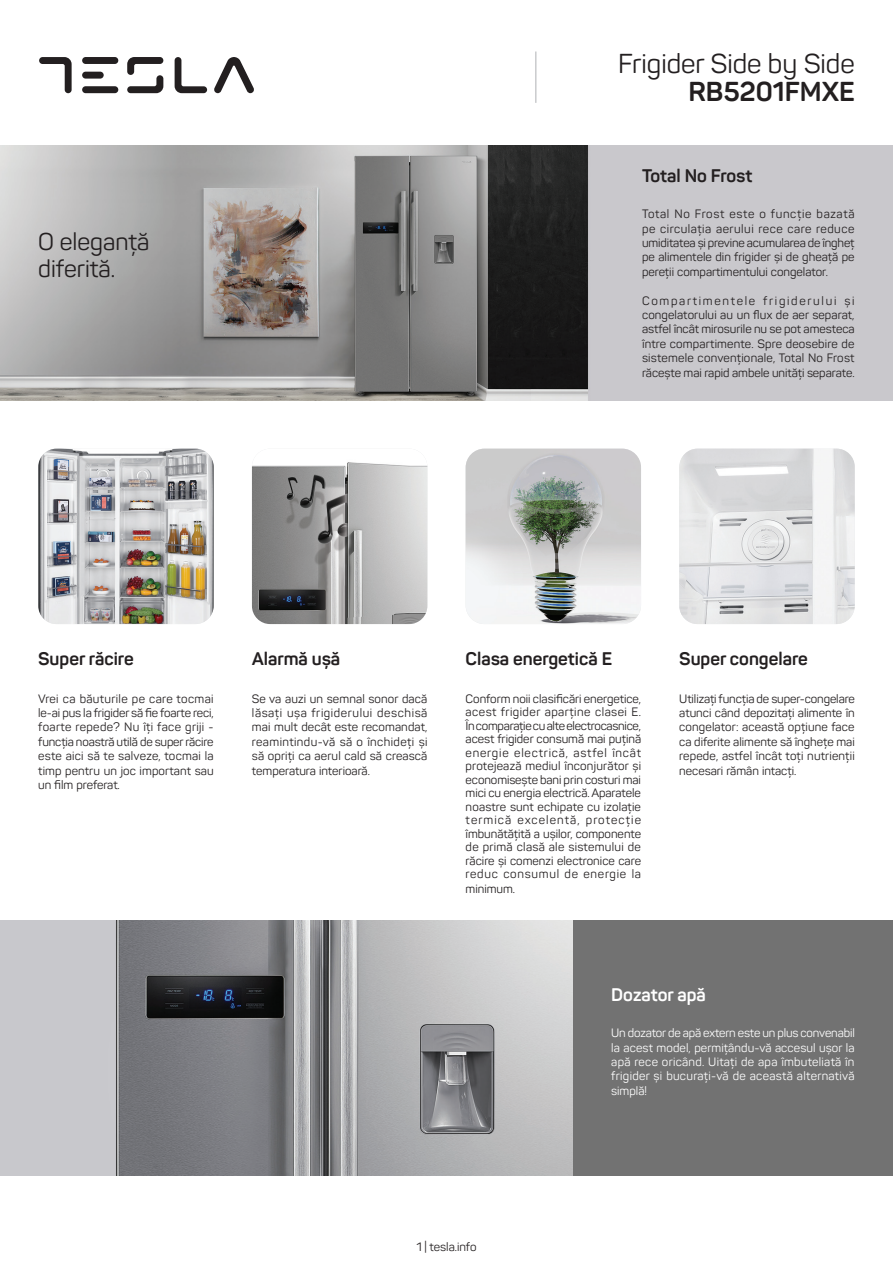
<style>
.page{position:relative;width:893px;height:1263px;background:#fff}
.page>*{position:absolute;margin:0;border:0;box-sizing:border-box;transform-origin:0 0}
.Oznaka_modela{font:27px/28.5px "Panton";color:#231f20;text-align:right}
.t1{font:24px/27px "Panton";color:#231f20}
.t2{font:700 18px "Panton";color:#231f20}
.t3{font:700 18px "Panton";color:#fff}
.t4{font:12px/14.4px "Panton";color:#231f20;text-align:justify}
.t5{font:12px/14.4px "Panton";letter-spacing:.025em;color:#fff;text-align:justify}
.s1{font-weight:700}
</style>
<div class="page">
<img style="left:0;top:145px;width:893px;height:255px">
<img style="left:252px;top:462px;width:175px;height:162px">
<img style="left:679px;top:449px;width:176px;height:175px">
<img style="left:38px;top:449px;width:176px;height:175px">
<img style="left:466px;top:449px;width:175px;height:175px">
<img style="left:0;top:921px;width:573px;height:255px">
<div style="left:573px;top:921px;width:320px;height:255px;background:#727272"></div>
<svg style="left:214px;top:57px;width:40px;height:36px"></svg>
<svg style="left:39px;top:57px;width:33px;height:36px"></svg>
<svg style="left:127px;top:57px;width:36px;height:36px"></svg>
<svg style="left:175px;top:57px;width:32px;height:36px"></svg>
<div style="left:82px;top:57px;width:36px;height:7px;background:#231f20;border-radius:3px"></div>
<div style="left:82px;top:72px;width:22px;height:7px;background:#231f20;border-radius:3px"></div>
<div style="left:82px;top:86px;width:36px;height:7px;background:#231f20;border-radius:3px"></div>
<hr style="left:535px;top:52px;width:1px;height:51px;background:#cacbcd">
<p class="t1" style="left:38px;top:228px;width:113px">O eleganță diferită.</p>
<p class="Oznaka_modela" style="left:618px;top:49px;width:238px">Frigider Side by Side<br><span class="s1">RB5201FMXE</span></p>
<p class="t2" style="left:642px;top:165px;width:112px">Total No Frost</p>
<p class="t4" style="left:642px;top:207px;width:214px">Total No Frost este o funcție bazată pe circulația aerului rece care reduce umiditatea și previne acumularea de îngheț pe alimentele din frigider și de gheață pe pereții compartimentului congelator.</p>
<p class="t4" style="left:642px;top:293px;width:214px">Compartimentele frigiderului și congelatorului au un flux de aer separat, astfel încât mirosurile nu se pot amesteca între compartimente. Spre deosebire de sistemele convenționale, Total No Frost răcește mai rapid ambele unități separate.</p>
<p class="t2" style="left:38px;top:647px;width:97px">Super răcire</p>
<p class="t4" style="left:38px;top:691px;width:177px">Vrei ca băuturile pe care tocmai le-ai pus la frigider să fie foarte reci, foarte repede? Nu îți face griji - funcția noastră utilă de super răcire este aici să te salveze, tocmai la timp pentru un joc important sau un film preferat.</p>
<p class="t2" style="left:252px;top:647px;width:90px">Alarmă ușă</p>
<p class="t4" style="left:252px;top:691px;width:177px">Se va auzi un semnal sonor dacă lăsați ușa frigiderului deschisă mai mult decât este recomandat, reamintindu-vă să o închideți și să opriți ca aerul cald să crească temperatura interioară.</p>
<p class="t2" style="left:466px;top:647px;width:148px">Clasa energetică E</p>
<p class="t4" style="left:466px;top:691px;width:177px;line-height:13.5px">Conform noii clasificări energetice, acest frigider aparține clasei E.<br>În comparație cu alte electrocasnice, acest frigider consumă mai puțină energie electrică, astfel încât protejează mediul înconjurător și economisește bani prin costuri mai mici cu energia electrică. Aparatele noastre sunt echipate cu izolație termică excelentă, protecție îmbunătățită a ușilor, componente de primă clasă ale sistemului de răcire și comenzi electronice care reduc consumul de energie la minimum.</p>
<p class="t2" style="left:679px;top:647px;width:130px">Super congelare</p>
<p class="t4" style="left:679px;top:691px;width:177px">Utilizați funcția de super-congelare atunci când depozitați alimente în congelator: această opțiune face ca diferite alimente să înghețe mai repede, astfel încât toți nutrienții necesari rămân intacți.</p>
<p class="t3" style="left:611px;top:984px;width:96px">Dozator apă</p>
<p class="t5" style="left:611px;top:1026px;width:245px">Un dozator de apă extern este un plus convenabil la acest model, permițându-vă accesul ușor la apă rece oricând. Uitați de apa îmbuteliată în frigider și bucurați-vă de această alternativă simplă!</p>
<p class="t4" style="left:416px;top:1239px;width:62px">1 | tesla.info</p>
</div>
